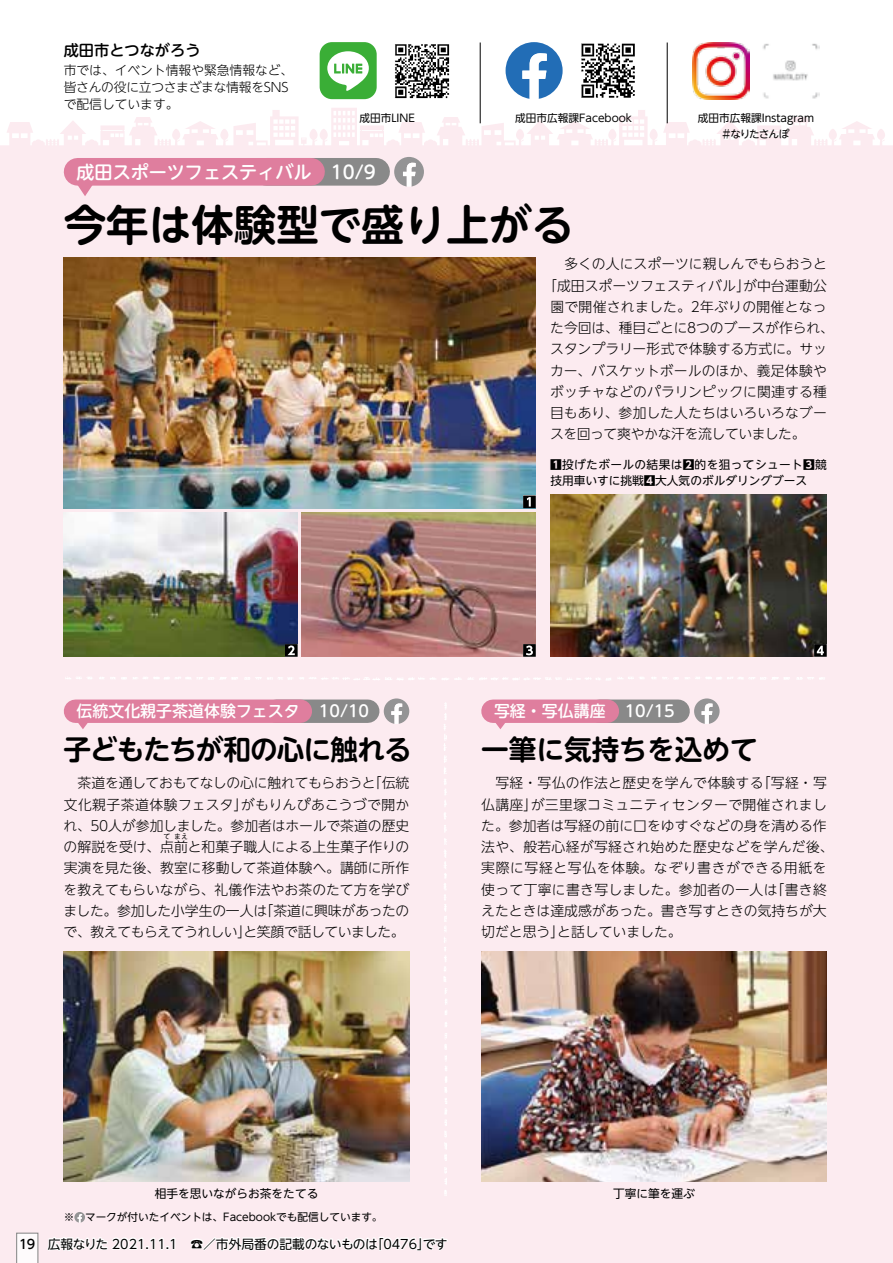
<style>
.page{position:relative;width:893px;height:1263px;background:#fff}
.page>*{position:absolute;margin:0;border:0;box-sizing:border-box;transform-origin:0 0}
.t1{font:700 42.45px "UD Shin M Go Pr 6 De";color:#000}
.t2{font:700 27.6px "UD Shin M Go Pr 6 De";letter-spacing:-.025em;color:#000}
.t3{font:700 27.6px "UD Shin M Go Pr 6 De";color:#000}
.t4{font:500 18px "UD Shin M Go Pr 6";color:#fff}
.t5{font:500 15.9px "UD Shin M Go Pr 6";color:#fff}
.t6{font:500 15.15px "UD Shin M Go Pr 6";color:#000}
.t7{font:300 13.8px/21.3px "UD Shin Go NT Pro";color:#000}
.t8{font:300 13.8px "UD Shin Go NT Pro";letter-spacing:.025em;color:#000}
.t9{font:300 13.8px/21.3px "UD Shin Go NT Pro";letter-spacing:.02em;color:#000}
.t10{font:300 13.8px/21.3px "UD Shin Go NT Pro";letter-spacing:-.025em;color:#000}
.t11{font:300 13.8px "UD Shin Go NT Pro";letter-spacing:.045em;color:#000}
.t12{font:300 12.75px/17px "UD Shin Go NT Pro";color:#000}
.t13{font:12.75px "UD Shin Go NT Pr 6";letter-spacing:-.005em;color:#000}
.t14{font:500 12.75px "UD Shin Go NT Pr 6";color:#000}
.t15{font:11.7px/15.9px "UD Shin Go NT Pro";color:#000}
.t16{font:10.65px "UD Shin Go NT Pro";color:#000}
.t17{font:300 6.9px "UD Shin Go NT Pro";color:#000}
.s1{font-weight:700}
</style>
<div class="page">
<div style="left:0;top:155px;width:893px;height:1108px;background:#fcebf0"></div>
<svg style="left:0;top:108px;width:667px;height:72px;fill:#fcebf0"></svg>
<svg style="left:646px;top:117px;width:247px;height:63px"></svg>
<img style="left:443px;top:702px;width:4px;height:494px">
<img style="left:65px;top:677px;width:760px;height:4px">
<svg style="left:74px;top:1212px;width:11px;height:10px"></svg>
<svg style="left:300px;top:699px;width:68px;height:24px;background:#97898e"></svg>
<img style="left:64px;top:951px;width:345px;height:230px">
<div style="left:75px;top:699px;width:225px;height:24px;background:#df7e9e"></div>
<svg style="left:311px;top:158px;width:65px;height:28px;background:#98888d"></svg>
<div style="left:600px;top:699px;width:78px;height:24px;background:#898989"></div>
<img style="left:64px;top:257px;width:472px;height:251px">
<img style="left:302px;top:512px;width:234px;height:145px">
<img style="left:64px;top:512px;width:234px;height:145px">
<img style="left:550px;top:495px;width:277px;height:162px">
<img style="left:481px;top:951px;width:346px;height:230px">
<div style="left:493px;top:699px;width:114px;height:24px;background:#df7e9e"></div>
<div style="left:78px;top:158px;width:233px;height:28px;background:#df7e9e"></div>
<svg style="left:78px;top:723px;width:10px;height:6px"></svg>
<svg style="left:506px;top:42px;width:57px;height:57px"></svg>
<img style="left:581px;top:43px;width:54px;height:55px">
<svg style="left:77px;top:183px;width:17px;height:13px"></svg>
<svg style="left:523px;top:495px;width:13px;height:13px"></svg>
<svg style="left:285px;top:644px;width:13px;height:13px"></svg>
<svg style="left:523px;top:644px;width:13px;height:13px"></svg>
<svg style="left:814px;top:644px;width:13px;height:13px"></svg>
<svg style="left:394px;top:157px;width:30px;height:30px"></svg>
<svg style="left:384px;top:698px;width:25px;height:26px"></svg>
<svg style="left:496px;top:723px;width:9px;height:6px"></svg>
<svg style="left:694px;top:698px;width:26px;height:26px"></svg>
<img style="left:693px;top:42px;width:57px;height:57px">
<img style="left:763px;top:43px;width:56px;height:56px">
<div style="left:320px;top:42px;width:57px;height:57px;background:#3aae36;border-radius:12px"></div>
<svg style="left:327px;top:51px;width:42px;height:40px"></svg>
<img style="left:395px;top:44px;width:55px;height:55px">
<hr style="left:480px;top:43px;width:1px;height:80px;background:#000">
<hr style="left:667px;top:43px;width:1px;height:80px;background:#000">
<svg style="left:16px;top:1232px;width:22px;height:31px"></svg>
<svg style="left:47px;top:1237px;width:128px;height:14px"></svg>
<svg style="left:190px;top:1237px;width:258px;height:14px"></svg>
<p class="t6" style="left:64px;top:37px;width:138px">成田市とつながろう</p>
<p class="t12" style="left:64px;top:61px;width:231px">市では、イベント情報や緊急情報など、皆さんの役に立つさまざまな情報をSNSで配信しています。</p>
<h3 class="t4" style="left:77px;top:157px;width:236px">成田スポーツフェスティバル</h3>
<p class="t16" style="left:359px;top:109px;width:57px">成田市LINE</p>
<h3 class="t4" style="left:331px;top:157px;width:46px">10/9</h3>
<p class="t16" style="left:515px;top:109px;width:118px">成田市広報課Facebook</p>
<p class="t16" style="left:698px;top:109px;width:118px">成田市広報課Instagram</p>
<p class="t16" style="left:721px;top:125px;width:70px">＃なりたさんぽ</p>
<h1 class="t1" style="left:64px;top:188px;width:512px">今年は体験型で盛り上がる</h1>
<p class="t7" style="left:550px;top:253px;width:278px;text-align:right">　多くの人にスポーツに親しんでもらおうとが中台運動公</p>
<p class="t7" style="left:550px;top:274px;width:285px;text-indent:-7px">「成田スポーツフェスティバル」<br>園で開催されました。2年ぶりの開催となった今回は、種目ごとに8つのブースが作られ、スタンプラリー形式で体験する方式に。サッカー、バスケットボールのほか、義足体験やボッチャなどのパラリンピックに関連する種目もあり、参加した人たちはいろいろなブースを回って爽やかな汗を流していました。</p>
<p class="t15" style="left:550px;top:456px;width:278px"><span class="s1">1</span>投げたボールの結果は<span class="s1">2</span>的を狙ってシュート<span class="s1">3</span>競技用車いすに挑戦<span class="s1">4</span>大人気のボルダリングブース</p>
<p class="t5" style="left:77px;top:698px;width:225px">伝統文化親子茶道体験フェスタ</p>
<p class="t5" style="left:319px;top:698px;width:52px">10/10</p>
<p class="t5" style="left:494px;top:698px;width:113px">写経・写仏講座</p>
<p class="t5" style="left:625px;top:698px;width:52px">10/15</p>
<h2 class="t2" style="left:64px;top:726px;width:350px">子どもたちが和の心に触れる</h2>
<p class="t7" style="left:368px;top:772px;width:43px">「伝統</p>
<p class="t7" style="left:241px;top:772px;width:170px;text-indent:-177px">　茶道を通しておもてなしの心に触れてもらおうと<br>がもりんぴあこうづで開か</p>
<p class="t7" style="left:64px;top:793px;width:347px">文化親子茶道体験フェスタ」<br>れ、50人が参加しました。参加者はホールで茶道の歴史の解説を受け、点前と和菓子職人による上生菓子作りの</p>
<p class="t17" style="left:164px;top:831px;width:8px">て</p>
<p class="t17" style="left:174px;top:831px;width:15px">まえ</p>
<p class="t7" style="left:64px;top:857px;width:347px;text-align:right">実演を見た後、教室に移動して茶道体験へ。講師に所作を教えてもらいながら、礼儀作法やお茶のたて方を学び「茶道に興味があったの</p>
<p class="t10" style="left:63px;top:899px;width:343px">ました。参加した小学生の一人は<br>で、教えてもらえてうれしいと笑顔で話していました。</p>
<p class="t7" style="left:237px;top:921px;width:15px">」</p>
<h2 class="t3" style="left:481px;top:726px;width:278px">一筆に気持ちを込めて</h2>
<p class="t7" style="left:757px;top:772px;width:72px">「写経・写</p>
<p class="t9" style="left:531px;top:772px;width:298px;text-indent:-50px">　写経・写仏の作法と歴史を学んで体験する<br>が三里塚コミュニティセンターで開催されまし</p>
<p class="t7" style="left:481px;top:793px;width:58px">仏講座」</p>
<p class="t7" style="left:481px;top:814px;width:347px">た。参加者は写経の前に口をゆすぐなどの身を清める作</p>
<p class="t8" style="left:481px;top:835px;width:354px">法や、般若心経が写経され始めた歴史などを学んだ後、</p>
<p class="t11" style="left:481px;top:857px;width:347px">実際に写経と写仏を体験。なぞり書きができる用紙を</p>
<p class="t7" style="left:771px;top:878px;width:58px">「書き終</p>
<p class="t8" style="left:481px;top:878px;width:298px">使って丁寧に書き写しました。参加者の一人は</p>
<p class="t7" style="left:481px;top:899px;width:347px">えたときは達成感があった。書き写すときの気持ちが大</p>
<p class="t7" style="left:557px;top:921px;width:126px">と話していました。</p>
<p class="t7" style="left:481px;top:921px;width:84px">切だと思う」</p>
<p class="t14" style="left:19px;top:1233px;width:17px">19</p>
<p class="t16" style="left:64px;top:1209px;width:12px">※</p>
<p class="t15" style="left:155px;top:1185px;width:165px">相手を思いながらお茶をたてる</p>
<p class="t16" style="left:85px;top:1209px;width:299px">マークが付いたイベントは、Facebookでも配信しています。</p>
<p class="t13" style="left:371px;top:1233px;width:78px">「0476 です</p>
<p class="t13" style="left:48px;top:1233px;width:332px">広報なりた 2021.11.1　☎／市外局番の記載のないものは</p>
<p class="t13" style="left:417px;top:1233px;width:14px">」</p>
<p class="t15" style="left:613px;top:1185px;width:83px">丁寧に筆を運ぶ</p>
</div>
